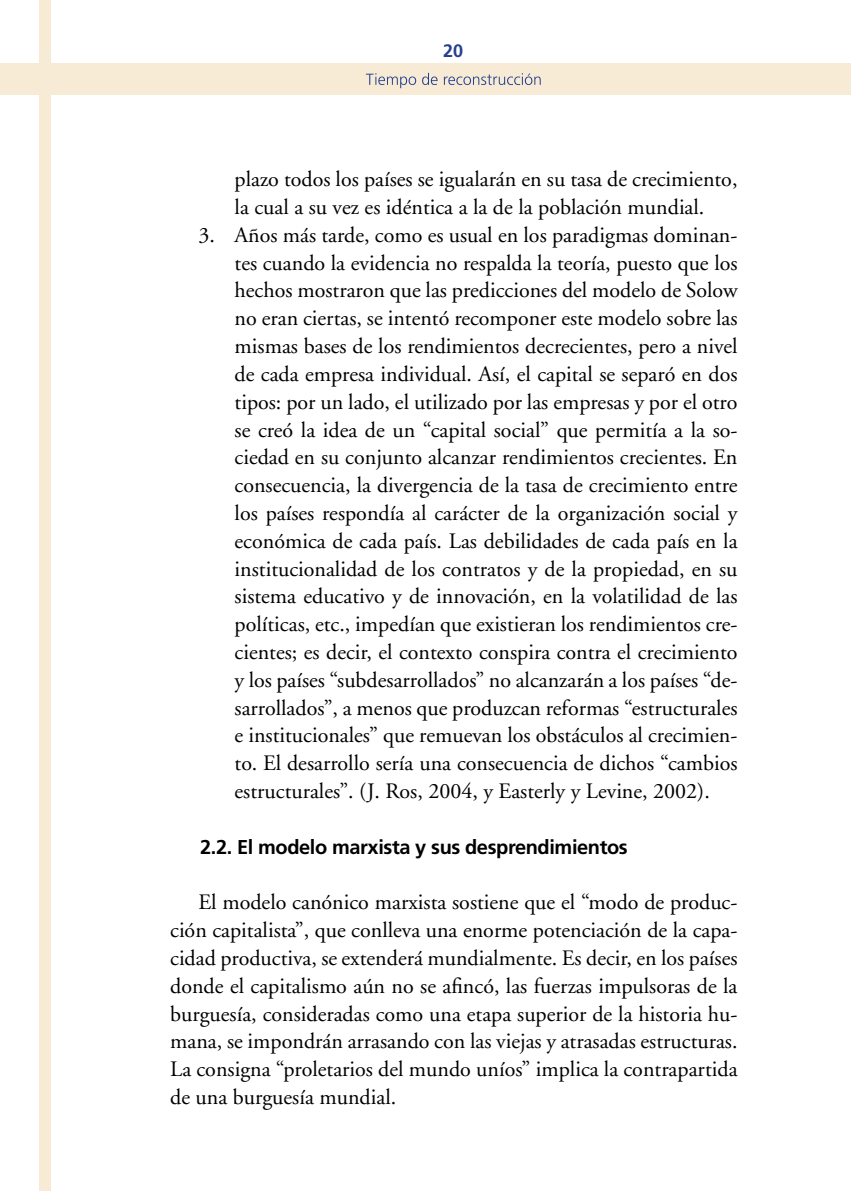
<style>
.page{position:relative;width:851px;height:1191px;background:#fff}
.page>*{position:absolute;margin:0;border:0;box-sizing:border-box;transform-origin:0 0}
.TEXTO_-_Copia{font:22px/27.8px "Adobe Garamond";color:#000;text-align:justify}
.T_tulo_2{font:700 20px "Frutiger";letter-spacing:-.02em;color:#000}
.t1{font:700 18px "Frutiger";color:#25408f}
</style>
<div class="page">
<div style="left:0;top:64px;width:850px;height:31px;background:#f7ebd5"></div>
<div style="left:40px;top:0;width:11px;height:1191px;background:#f7ebd5"></div>
<svg style="left:366px;top:73px;width:174px;height:15px"></svg>
<p class="t1" style="left:443px;top:40px;width:22px">20</p>
<p class="TEXTO_-_Copia" style="left:234px;top:166px;width:504px">plazo todos los países se igualarán en su tasa de crecimiento, la cual a su vez es idéntica a la de la población mundial.</p>
<p class="TEXTO_-_Copia" style="left:234px;top:221px;width:504px;text-indent:-36px">3. Años más tarde, como es usual en los paradigmas dominan&shy;tes cuando la evidencia no respalda la teoría, puesto que los hechos mostraron que las predicciones del modelo de Solow no eran ciertas, se intentó recomponer este modelo sobre las mismas bases de los rendimientos decrecientes, pero a nivel de cada empresa individual. Así, el capital se separó en dos tipos: por un lado, el utilizado por las empresas y por el otro se creó la idea de un “capital social” que permitía a la so&shy;ciedad en su conjunto alcanzar rendimientos crecientes. En consecuencia, la divergencia de la tasa de crecimiento entre los países respondía al carácter de la organización social y económica de cada país. Las debilidades de cada país en la institucionalidad de los contratos y de la propiedad, en su sistema educativo y de innovación, en la volatilidad de las políticas, etc., impedían que existieran los rendimientos cre&shy;cientes; es decir, el contexto conspira contra el crecimiento y los países “subdesarrollados” no alcanzarán a los países “de&shy;sarrollados”, a menos que produzcan reformas “estructurales e institucionales” que remuevan los obstáculos al crecimien&shy;to. El desarrollo sería una consecuencia de dichos “cambios estructurales”. (J. Ros, 2004, y Easterly y Levine, 2002).</p>
<p class="T_tulo_2" style="left:200px;top:835px;width:429px">2.2. El modelo marxista y sus desprendimientos</p>
<p class="TEXTO_-_Copia" style="left:170px;top:889px;width:568px;text-indent:28px">El modelo canónico marxista sostiene que el “modo de produc&shy;ción capitalista”, que conlleva una enorme potenciación de la capa&shy;cidad productiva, se extenderá mundialmente. Es decir, en los países donde el capitalismo aún no se afincó, las fuerzas impulsoras de la burguesía, consideradas como una etapa superior de la historia hu&shy;mana, se impondrán arrasando con las viejas y atrasadas estructuras.<br>La consigna “proletarios del mundo uníos” implica la contrapartida de una burguesía mundial.</p>
</div>
